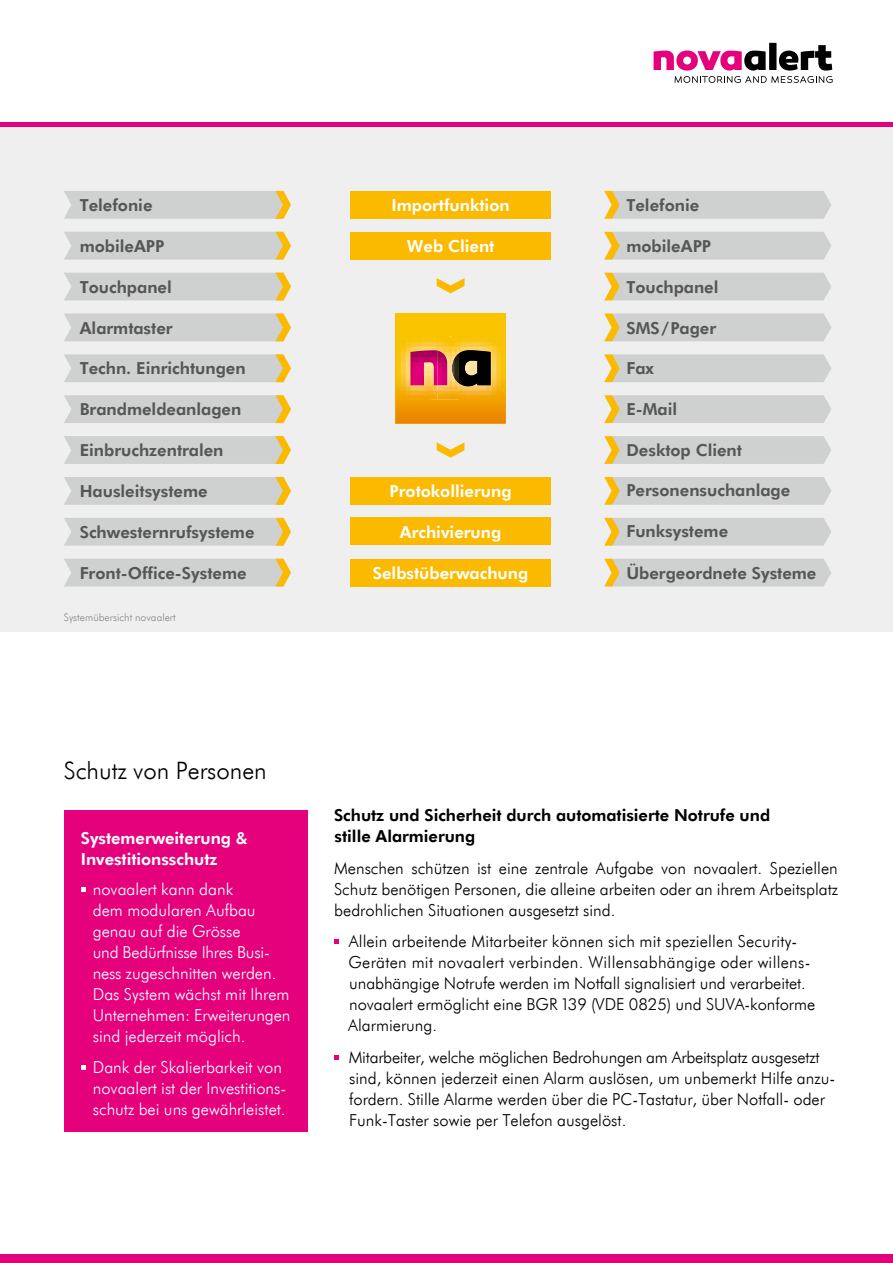
<style>
.page{position:relative;width:893px;height:1263px;background:#fff}
.page>*{position:absolute;margin:0;border:0;box-sizing:border-box;transform-origin:0 0}
.t1{font:24px "Futuri Light Regular SWFTE";color:#000}
.t2{font:16.65px "Futuri Bold SWFTE";color:#565655}
.t3{font:16.65px "Futuri Bold SWFTE";color:#fff}
.t4{font:16.5px/21px "Futuri Light Regular SWFTE";color:#000}
.t5{font:16.5px/21px "Futuri Light Regular SWFTE";color:#fff}
.t6{font:16.5px/21px "Futuri Bold SWFTE";color:#000}
.t7{font:16.5px/21px "Futuri Bold SWFTE";color:#fff}
.t8{font:10.5px "Futuri Light Regular SWFTE";color:#878887}
</style>
<div class="page">
<div style="left:0;top:126px;width:893px;height:506px;background:#efefef"></div>
<svg style="left:334px;top:939px;width:5px;height:5px"></svg>
<svg style="left:334px;top:1055px;width:5px;height:4px"></svg>
<svg style="left:64px;top:518px;width:227px;height:28px;background:#d1d0ca"></svg>
<svg style="left:64px;top:559px;width:227px;height:27px;background:#d1d0c9"></svg>
<svg style="left:64px;top:436px;width:227px;height:28px;background:#d1d0c9"></svg>
<svg style="left:64px;top:191px;width:227px;height:28px;background:#d1d0c9"></svg>
<svg style="left:64px;top:232px;width:227px;height:28px;background:#d1d0ca"></svg>
<svg style="left:64px;top:273px;width:227px;height:27px;background:#d1d0c9"></svg>
<svg style="left:64px;top:313px;width:227px;height:28px;background:#d2d0ca"></svg>
<svg style="left:64px;top:354px;width:227px;height:28px;background:#d1d0ca"></svg>
<svg style="left:64px;top:395px;width:227px;height:28px;background:#d1d0c9"></svg>
<svg style="left:64px;top:477px;width:227px;height:28px;background:#d1d0c9"></svg>
<svg style="left:604px;top:191px;width:227px;height:28px;background:#d1d0ca"></svg>
<svg style="left:604px;top:559px;width:227px;height:27px;background:#d1d0c9"></svg>
<svg style="left:604px;top:232px;width:227px;height:28px;background:#d1d0ca"></svg>
<svg style="left:604px;top:273px;width:227px;height:27px;background:#d1d0c9"></svg>
<svg style="left:604px;top:313px;width:227px;height:28px;background:#d2d0ca"></svg>
<svg style="left:604px;top:354px;width:227px;height:28px;background:#d1d0ca"></svg>
<svg style="left:604px;top:395px;width:227px;height:28px;background:#d1d0ca"></svg>
<svg style="left:604px;top:436px;width:227px;height:28px;background:#d1d0c9"></svg>
<svg style="left:604px;top:477px;width:227px;height:28px;background:#d1d0ca"></svg>
<svg style="left:604px;top:518px;width:227px;height:28px;background:#d1d0ca"></svg>
<div style="left:350px;top:477px;width:201px;height:28px;background:#fbb900"></div>
<div style="left:350px;top:232px;width:201px;height:27px;background:#fbb900"></div>
<div style="left:350px;top:191px;width:201px;height:28px;background:#fbb900"></div>
<div style="left:350px;top:517px;width:201px;height:28px;background:#fbb900"></div>
<div style="left:350px;top:559px;width:201px;height:28px;background:#fbb900"></div>
<svg style="left:437px;top:278px;width:27px;height:15px"></svg>
<svg style="left:437px;top:442px;width:27px;height:16px"></svg>
<div style="left:395px;top:313px;width:111px;height:23px;background:#fac400"></div>
<svg style="left:395px;top:336px;width:111px;height:87px;background:#d58c25"></svg>
<hr style="left:0;top:122px;width:893px;height:4px;background:#e5007c">
<div style="left:64px;top:810px;width:244px;height:322px;background:#e5007c"></div>
<svg style="left:81px;top:887px;width:5px;height:4px"></svg>
<svg style="left:81px;top:1065px;width:5px;height:5px"></svg>
<svg style="left:654px;top:43px;width:179px;height:40px"></svg>
<div style="left:0;top:1254px;width:893px;height:9px;background:#e5007c"></div>
<p class="t2" style="left:80px;top:195px;width:74px">Telefonie</p>
<p class="t3" style="left:391px;top:195px;width:120px">Importfunktion</p>
<p class="t2" style="left:626px;top:195px;width:74px">Telefonie</p>
<p class="t2" style="left:80px;top:236px;width:86px">mobileAPP</p>
<p class="t3" style="left:407px;top:236px;width:89px">Web Client</p>
<p class="t2" style="left:626px;top:236px;width:86px">mobileAPP</p>
<p class="t2" style="left:80px;top:277px;width:94px">Touchpanel</p>
<p class="t2" style="left:626px;top:277px;width:94px">Touchpanel</p>
<p class="t2" style="left:80px;top:318px;width:94px">Alarmtaster</p>
<p class="t2" style="left:626px;top:317px;width:91px">SMS/Pager</p>
<p class="t2" style="left:80px;top:358px;width:168px">Techn. Einrichtungen</p>
<p class="t2" style="left:626px;top:358px;width:29px">Fax</p>
<p class="t2" style="left:80px;top:399px;width:163px">Brandmeldeanlagen</p>
<p class="t2" style="left:626px;top:398px;width:52px">E-Mail</p>
<p class="t2" style="left:80px;top:439px;width:145px">Einbruchzentralen</p>
<p class="t2" style="left:626px;top:439px;width:117px">Desktop Client</p>
<p class="t2" style="left:80px;top:480px;width:129px">Hausleitsysteme</p>
<p class="t2" style="left:80px;top:522px;width:176px">Schwesternrufsysteme</p>
<p class="t2" style="left:80px;top:563px;width:168px">Front-Office-Systeme</p>
<p class="t3" style="left:389px;top:481px;width:124px">Protokollierung</p>
<p class="t3" style="left:400px;top:521px;width:103px">Archivierung</p>
<p class="t3" style="left:373px;top:563px;width:157px">Selbstüberwachung</p>
<p class="t2" style="left:626px;top:480px;width:165px">Personensuchanlage</p>
<p class="t2" style="left:626px;top:521px;width:103px">Funksysteme</p>
<p class="t2" style="left:626px;top:562px;width:192px">Übergeordnete Systeme</p>
<p class="t8" style="left:64px;top:611px;width:114px">Systemübersicht novaalert</p>
<h1 class="t1" style="left:64px;top:756px;width:204px">Schutz von Personen</h1>
<p class="t7" style="left:81px;top:827px;width:168px">Systemerweiterung &amp;<br>Investitionsschutz</p>
<p class="t5" style="left:93px;top:878px;width:199px">novaalert kann dank<br>dem modularen Aufbau genau auf die Grösse<br>und Bedürfnisse Ihres Busi&shy;ness zugeschnitten werden.<br>Das System wächst mit Ihrem<br>Unternehmen: Erweiterungen sind jederzeit möglich.</p>
<p class="t5" style="left:93px;top:1056px;width:195px">Dank der Skalierbarkeit von novaalert ist der Investitions&shy;schutz bei uns gewährleistet.</p>
<p class="t6" style="left:334px;top:804px;width:438px">Schutz und Sicherheit durch automatisierte Notrufe und stille Alarmierung</p>
<p class="t4" style="left:334px;top:857px;width:506px;text-align:justify">Menschen schützen ist eine zentrale Aufgabe von novaalert. Speziellen Schutz benötigen Personen, die alleine arbeiten oder an ihrem Arbeitsplatz bedrohlichen Situationen ausgesetzt sind.</p>
<p class="t4" style="left:348px;top:930px;width:469px">Allein arbeitende Mitarbeiter können sich mit speziellen Security-Geräten mit novaalert verbinden. Willensabhängige oder willens&shy;unabhängige Notrufe werden im Notfall signalisiert und verarbeitet. novaalert ermöglicht eine BGR 139 (VDE 0825) und SUVA-konforme Alarmierung.</p>
<p class="t4" style="left:349px;top:1046px;width:488px">Mitarbeiter, welche möglichen Bedrohungen am Arbeitsplatz ausgesetzt sind, können jederzeit einen Alarm auslösen, um unbemerkt Hilfe anzu&shy;fordern. Stille Alarme werden über die PC-Tastatur, über Notfall- oder Funk-Taster sowie per Telefon ausgelöst.</p>
</div>
